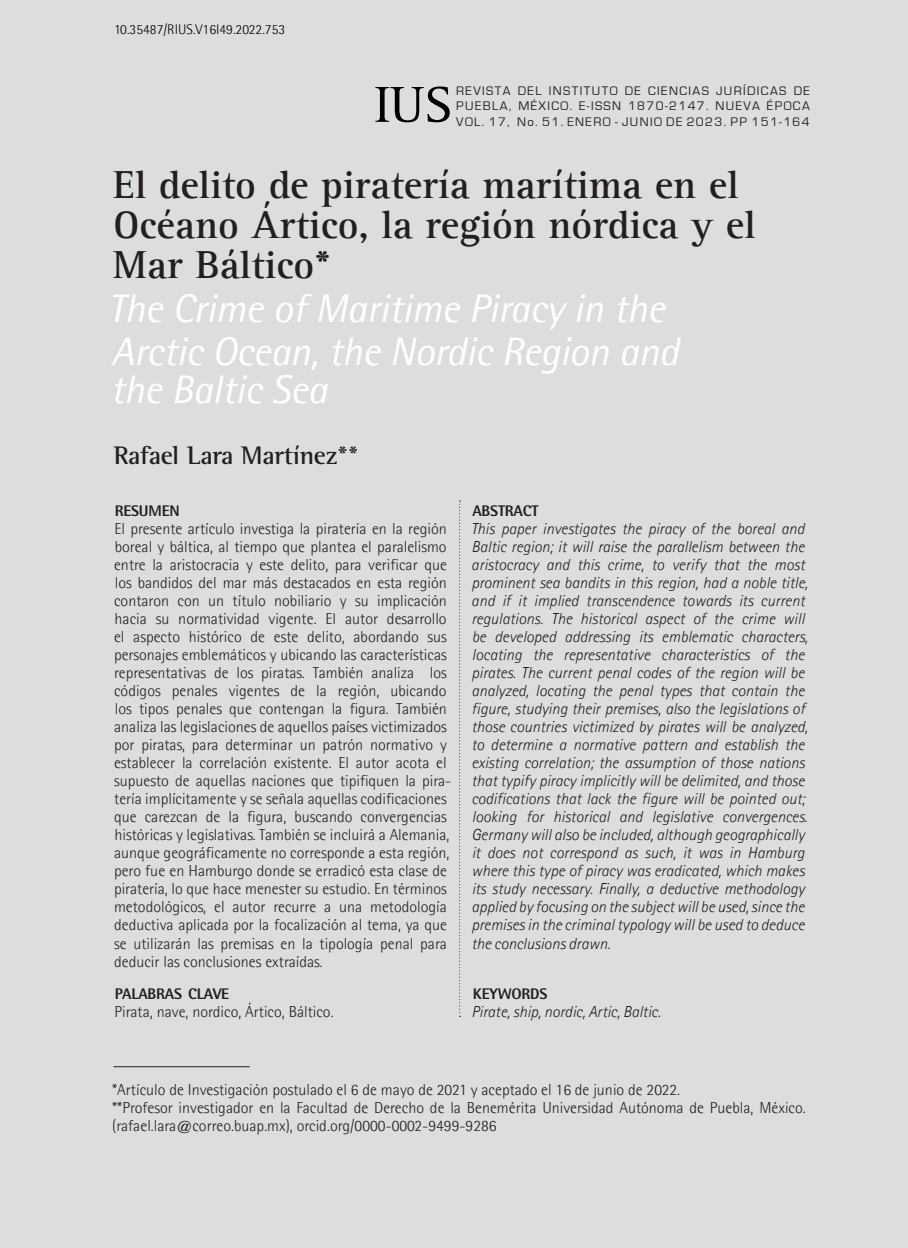
<style>
.page{position:relative;width:908px;height:1248px;background:#fff}
.page>*{position:absolute;margin:0;border:0;box-sizing:border-box;transform-origin:0 0}
.t1{font:700 40px/40px "Agfa Rotis Serif";color:#231f20}
.t2{font:italic 40px/43.6px "Agfa Rotis Semisans";letter-spacing:-.01em;color:#fff}
.t3{font:700 26px "Rotis Semi Serif Std";letter-spacing:-.01em;color:#231f20}
.t4{font:300 16px/18px "Agfa Rotis Semisans";color:#231f20}
.t5{font:italic 300 16px/18px "Agfa Rotis Sans Serif";color:#231f20}
.t6{font:800 15.4px "Rotis Semi Sans Std";letter-spacing:-.015em;color:#231f20}
.t7{font:300 14px "Agfa Rotis Semisans";color:#040503}
.t8{font:12.8px/15.4px "Eurostile";letter-spacing:.11em;color:#231f20;text-align:justify}
</style>
<div class="page">
<div style="left:0;top:0;width:907px;height:1247px;background:#dcdddf"></div>
<svg style="left:375px;top:86px;width:74px;height:36px"></svg>
<hr style="left:113px;top:1066px;width:136px;height:1px;background:#231f20">
<svg style="left:459px;top:500px;width:1px;height:516px"></svg>
<p class="t7" style="left:114px;top:21px;width:172px">10.35487/RIUS.V16I49.2022.753</p>
<p class="t8" style="left:456px;top:83px;width:355px">REVISTA DEL INSTITUTO DE CIENCIAS JURÍDICAS DE PUEBLA, MÉXICO. E-ISSN 1870-2147. NUEVA ÉPOCA VOL. 17, No. 51. ENERO - JUNIO DE 2023. PP 151-164</p>
<h1 class="t1" style="left:113px;top:165px;width:644px">El delito de piratería marítima en el<br>Océano Ártico, la región nórdica y el<br>Mar Báltico*</h1>
<h1 class="t2" style="left:108px;top:286px;width:571px">The Crime of Maritime Piracy in the<br>Arctic Ocean, the Nordic Region and</h1>
<h1 class="t2" style="left:110px;top:367px;width:218px">the Baltic Sea</h1>
<h2 class="t3" style="left:114px;top:439px;width:247px">Rafael Lara Martínez**</h2>
<p class="t6" style="left:115px;top:501px;width:66px">RESUMEN</p>
<p class="t4" style="left:114px;top:520px;width:339px">El presente artículo investiga la piratería en la región boreal y báltica, al tiempo que plantea el paralelismo entre la aristocracia y este delito, para verificar que los bandidos del mar más destacados en esta región contaron con un título nobiliario y su implicación hacia su normatividad vigente. El autor desarrollo el aspecto histórico de este delito, abordando sus personajes emblemáticos y ubicando las características representativas de los piratas. También analiza los códigos penales vigentes de la región, ubicando los tipos penales que contengan la figura. También analiza las legislaciones de aquellos países victimizados por piratas, para determinar un patrón normativo y establecer la correlación existente. El autor acota el supuesto de aquellas naciones que tipifiquen la pira&shy;tería implícitamente y se señala aquellas codificaciones que carezcan de la figura, buscando convergencias históricas y legislativas. También se incluirá a Alemania, aunque geográficamente no corresponde a esta región, pero fue en Hamburgo donde se erradicó esta clase de piratería, lo que hace menester su estudio. En términos metodológicos, el autor recurre a una metodología deductiva aplicada por la focalización al tema, ya que se utilizarán las premisas en la tipología penal para deducir las conclusiones extraídas.</p>
<p class="t6" style="left:115px;top:983px;width:116px">PALABRAS CLAVE</p>
<p class="t4" style="left:114px;top:1002px;width:220px">Pirata, nave, nordico, Ártico, Báltico.</p>
<p class="t6" style="left:472px;top:501px;width:68px">ABSTRACT</p>
<p class="t5" style="left:471px;top:520px;width:338px">This paper investigates the piracy of the boreal and Baltic region; it will raise the parallelism between the aristocracy and this crime, to verify that the most prominent sea bandits in this region, had a noble title, and if it implied transcendence towards its current regulations. The historical aspect of the crime will be developed addressing its emblematic characters, locating the representative characteristics of the pirates. The current penal codes of the region will be analyzed, locating the penal types that contain the figure, studying their premises, also the legislations of those countries victimized by pirates will be analyzed, to determine a normative pattern and establish the existing correlation; the assumption of those nations that typify piracy implicitly will be delimited, and those codifications that lack the figure will be pointed out; looking for historical and legislative convergences.<br>Germany will also be included, although geographically it does not correspond as such, it was in Hamburg where this type of piracy was eradicated, which makes its study necessary. Finally, a deductive methodology applied by focusing on the subject will be used, since the premises in the criminal typology will be used to deduce the conclusions drawn.</p>
<p class="t6" style="left:472px;top:983px;width:76px">KEYWORDS</p>
<p class="t5" style="left:471px;top:1002px;width:190px">Pirate, ship, nordic, Artic, Baltic.</p>
<p class="t4" style="left:112px;top:1079px;width:694px">*Artículo de Investigación postulado el 6 de mayo de 2021 y aceptado el 16 de junio de 2022.<br>**Profesor investigador en la Facultad de Derecho de la Benemérita Universidad Autónoma de Puebla, México. (rafael.lara@correo.buap.mx), orcid.org/0000-0002-9499-9286</p>
</div>
